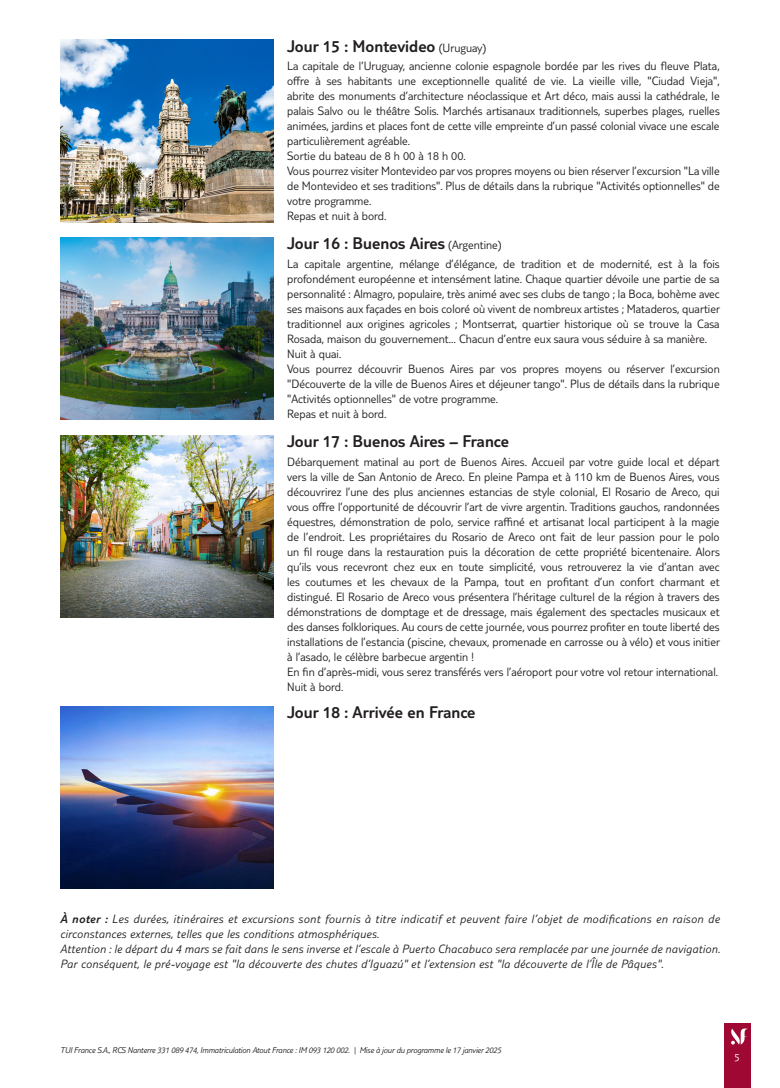
<style>
.page{position:relative;width:780px;height:1088px;background:#fff}
.page>*{position:absolute;margin:0;border:0;box-sizing:border-box;transform-origin:0 0}
.t1{font:300 17.5px "TUI Type";color:#231f20}
.t2{font:300 12.5px/15px "TUI Type";color:#231f20}
.t3{font:italic 300 12.5px/15px "TUI Type";letter-spacing:.02em;color:#231f20}
.t4{font:300 11.25px "TUI Type";color:#fff}
.t5{font:italic 300 8.75px "TUI Type";letter-spacing:-.02em;color:#231f20}
.s1{font-size:12.5px}
.s2{font-style:inherit}
</style>
<div class="page">
<div style="left:724px;top:1023px;width:26px;height:65px;background:#9e0832"></div>
<svg style="left:731px;top:1028px;width:17px;height:16px"></svg>
<img style="left:60px;top:40px;width:213px;height:182px">
<img style="left:60px;top:238px;width:213px;height:182px">
<img style="left:60px;top:435px;width:213px;height:182px">
<img style="left:60px;top:706px;width:213px;height:182px">
<h1 class="t1" style="left:287px;top:36px;width:201px">Jour 15 : Montevideo <span class="s1">(Uruguay)</span></h1>
<p class="t2" style="left:287px;top:58px;width:434px">La capitale de l’Uruguay, ancienne colonie espagnole bordée par les rives du fleuve Plata, offre à ses habitants une exceptionnelle qualité de vie. La vieille ville, "Ciudad Vieja", abrite des monuments d’architecture néoclassique et Art déco, mais aussi la cathédrale, le palais Salvo ou le théâtre Solis. Marchés artisanaux traditionnels, superbes plages, ruelles animées, jardins et places font de cette ville empreinte d’un passé colonial vivace une escale particulièrement agréable.<br>Sortie du bateau de 8 h 00 à 18 h 00.<br>Vous pourrez visiter Montevideo par vos propres moyens ou bien réserver l’excursion "La ville de Montevideo et ses traditions". Plus de détails dans la rubrique "Activités optionnelles" de votre programme.<br>Repas et nuit à bord.</p>
<h1 class="t1" style="left:287px;top:234px;width:216px">Jour 16 : Buenos Aires <span class="s1">(Argentine)</span></h1>
<p class="t2" style="left:287px;top:256px;width:434px">La capitale argentine, mélange d’élégance, de tradition et de modernité, est à la fois profondément européenne et intensément latine. Chaque quartier dévoile une partie de sa personnalité : Almagro, populaire, très animé avec ses clubs de tango ; la Boca, bohème avec ses maisons aux façades en bois coloré où vivent de nombreux artistes ; Mataderos, quartier traditionnel aux origines agricoles ; Montserrat, quartier historique où se trouve la Casa Rosada, maison du gouvernement… Chacun d’entre eux saura vous séduire à sa manière.<br>Nuit à quai.<br>Vous pourrez découvrir Buenos Aires par vos propres moyens ou réserver l’excursion "Découverte de la ville de Buenos Aires et déjeuner tango". Plus de détails dans la rubrique "Activités optionnelles" de votre programme.<br>Repas et nuit à bord.</p>
<h1 class="t1" style="left:287px;top:431px;width:223px">Jour 17 : Buenos Aires – France</h1>
<p class="t2" style="left:287px;top:454px;width:434px">Débarquement matinal au port de Buenos Aires. Accueil par votre guide local et départ vers la ville de San Antonio de Areco. En pleine Pampa et à 110 km de Buenos Aires, vous découvrirez l’une des plus anciennes estancias de style colonial, El Rosario de Areco, qui vous offre l’opportunité de découvrir l’art de vivre argentin. Traditions gauchos, randonnées équestres, démonstration de polo, service raffiné et artisanat local participent à la magie de l’endroit. Les propriétaires du Rosario de Areco ont fait de leur passion pour le polo un fil rouge dans la restauration puis la décoration de cette propriété bicentenaire. Alors qu’ils vous recevront chez eux en toute simplicité, vous retrouverez la vie d’antan avec les coutumes et les chevaux de la Pampa, tout en profitant d’un confort charmant et distingué. El Rosario de Areco vous présentera l’héritage culturel de la région à travers des démonstrations de domptage et de dressage, mais également des spectacles musicaux et des danses folkloriques. Au cours de cette journée, vous pourrez profiter en toute liberté des installations de l’estancia (piscine, chevaux, promenade en carrosse ou à vélo) et vous initier à l’asado, le célèbre barbecue argentin !<br>En fin d’après-midi, vous serez transférés vers l’aéroport pour votre vol retour international.<br>Nuit à bord.</p>
<h1 class="t1" style="left:287px;top:702px;width:190px">Jour 18 : Arrivée en France</h1>
<p class="t3" style="left:60px;top:911px;width:661px"><span class="s2">À noter :</span> Les durées, itinéraires et excursions sont fournis à titre indicatif et peuvent faire l’objet de modifications en raison de circonstances externes, telles que les conditions atmosphériques.<br>Attention : le départ du 4 mars se fait dans le sens inverse et l’escale à Puerto Chacabuco sera remplacée par une journée de navigation.<br>Par conséquent, le pré-voyage est "la découverte des chutes d’Iguazú" et l’extension est "la découverte de l’Île de Pâques".</p>
<p class="t5" style="left:60px;top:1045px;width:442px">TUI France S.A., RCS Nanterre 331 089 474, Immatriculation Atout France : IM 093 120 002. | Mise à jour du programme le 17 janvier 2025</p>
<p class="t4" style="left:734px;top:1050px;width:7px">5</p>
</div>
